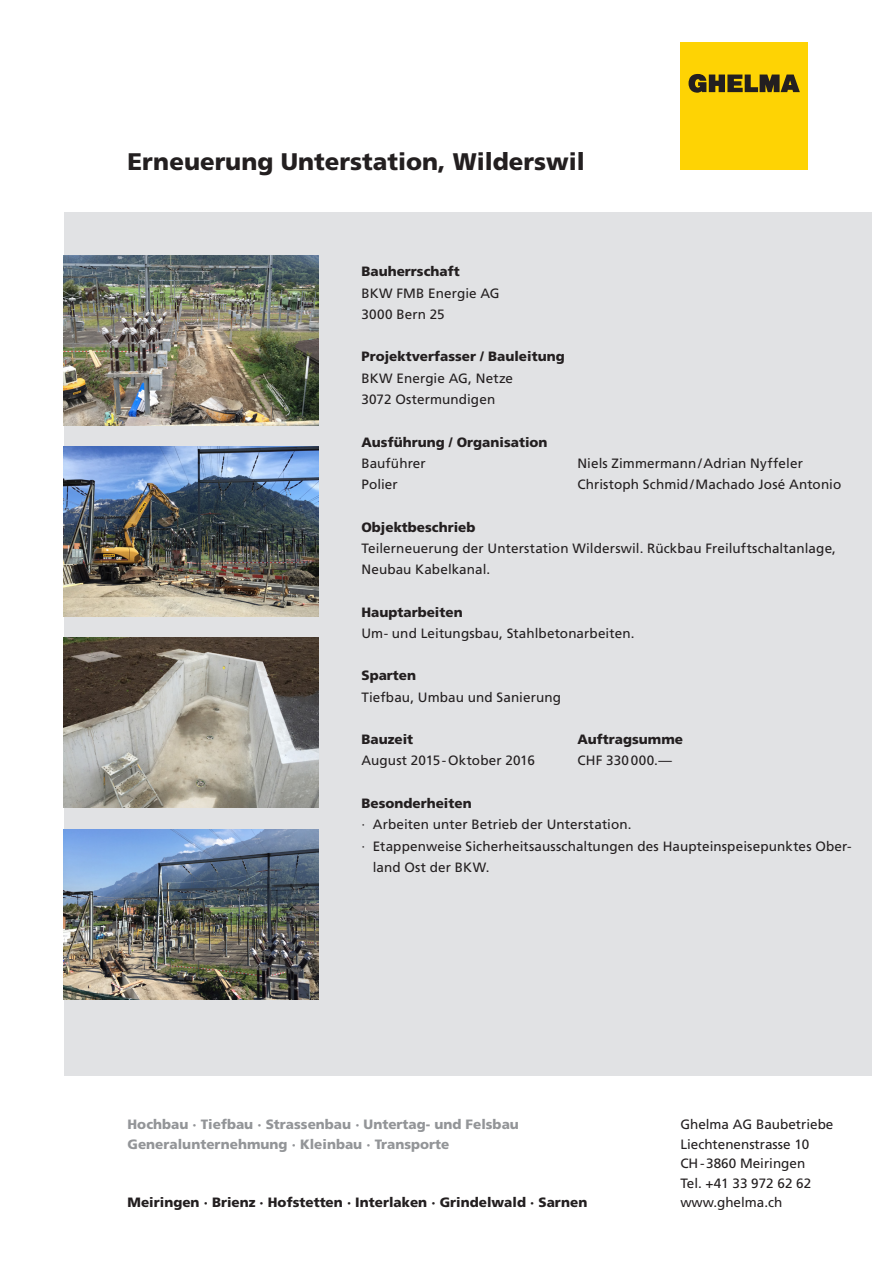
<style>
.page{position:relative;width:893px;height:1263px;background:#fff}
.page>*{position:absolute;margin:0;border:0;box-sizing:border-box;transform-origin:0 0}
.t1{font:900 24px "Frutiger LT Std";color:#231f20}
.Text{font:13.5px/21.3px "Frutiger LT Std";letter-spacing:.005em;color:#231f20}
.Text-2{font:900 13.5px "Frutiger LT Std";color:#231f20}
.t2{font:900 13.5px "Frutiger LT Std";color:#939598}
</style>
<div class="page">
<div style="left:64px;top:213px;width:808px;height:863px;background:#e1e2e4"></div>
<div style="left:680px;top:43px;width:128px;height:127px;background:#fed304"></div>
<svg style="left:688px;top:74px;width:112px;height:19px"></svg>
<img style="left:64px;top:255px;width:255px;height:170px">
<img style="left:64px;top:446px;width:255px;height:171px">
<img style="left:64px;top:638px;width:255px;height:170px">
<img style="left:64px;top:829px;width:255px;height:170px">
<p class="t1" style="left:128px;top:147px;width:459px">Erneuerung Unterstation, Wilderswil</p>
<p class="Text-2" style="left:361px;top:263px;width:100px">Bauherrschaft</p>
<p class="Text" style="left:361px;top:282px;width:140px">BKW FMB Energie AG</p>
<p class="Text" style="left:361px;top:304px;width:85px">3000 Bern 25</p>
<p class="Text-2" style="left:361px;top:349px;width:205px">Projektverfasser / Bauleitung</p>
<p class="Text" style="left:361px;top:367px;width:153px">BKW Energie AG, Netze</p>
<p class="Text" style="left:361px;top:389px;width:135px">3072 Ostermundigen</p>
<p class="Text-2" style="left:361px;top:434px;width:188px">Ausführung / Organisation</p>
<p class="Text" style="left:361px;top:452px;width:66px">Bauführer</p>
<p class="Text" style="left:577px;top:452px;width:227px">Niels Zimmermann/Adrian Nyffeler</p>
<p class="Text" style="left:361px;top:474px;width:38px">Polier</p>
<p class="Text" style="left:577px;top:474px;width:265px">Christoph Schmid/Machado José Antonio</p>
<p class="Text-2" style="left:361px;top:519px;width:116px">Objektbeschrieb</p>
<p class="Text" style="left:361px;top:537px;width:476px">Teilerneuerung der Unterstation Wilderswil. Rückbau Freiluftschaltanlage,<br>Neubau Kabelkanal.</p>
<p class="Text-2" style="left:361px;top:604px;width:103px">Hauptarbeiten</p>
<p class="Text" style="left:361px;top:623px;width:275px">Um- und Leitungsbau, Stahlbetonarbeiten.</p>
<p class="Text-2" style="left:361px;top:667px;width:56px">Sparten</p>
<p class="Text" style="left:361px;top:686px;width:201px">Tiefbau, Umbau und Sanierung</p>
<p class="Text-2" style="left:361px;top:731px;width:53px">Bauzeit</p>
<p class="Text-2" style="left:577px;top:731px;width:107px">Auftragsumme</p>
<p class="Text" style="left:361px;top:750px;width:175px">August 2015-Oktober 2016</p>
<p class="Text" style="left:577px;top:750px;width:96px">CHF 330000.—</p>
<p class="Text-2" style="left:361px;top:795px;width:112px">Besonderheiten</p>
<p class="Text" style="left:361px;top:814px;width:272px">· Arbeiten unter Betrieb der Unterstation.</p>
<p class="Text" style="left:373px;top:835px;width:480px;text-indent:-11px">· Etappenweise Sicherheitsausschaltungen des Haupteinspeisepunktes Ober&shy;land Ost der BKW.</p>
<p class="t2" style="left:128px;top:1116px;width:393px">Hochbau · Tiefbau · Strassenbau · Untertag- und Felsbau</p>
<p class="t2" style="left:128px;top:1136px;width:323px">Generalunternehmung · Kleinbau · Transporte</p>
<p class="Text-2" style="left:128px;top:1194px;width:461px">Meiringen · Brienz · Hofstetten · Interlaken · Grindelwald · Sarnen</p>
<p class="Text" style="left:680px;top:1114px;width:155px">Ghelma AG Baubetriebe</p>
<p class="Text" style="left:680px;top:1133px;width:131px">Liechtenenstrasse 10</p>
<p class="Text" style="left:680px;top:1153px;width:126px">CH-3860 Meiringen</p>
<p class="Text" style="left:680px;top:1172px;width:132px">Tel. +41 33 972 62 62</p>
<p class="Text" style="left:680px;top:1192px;width:104px">www.ghelma.ch</p>
</div>
